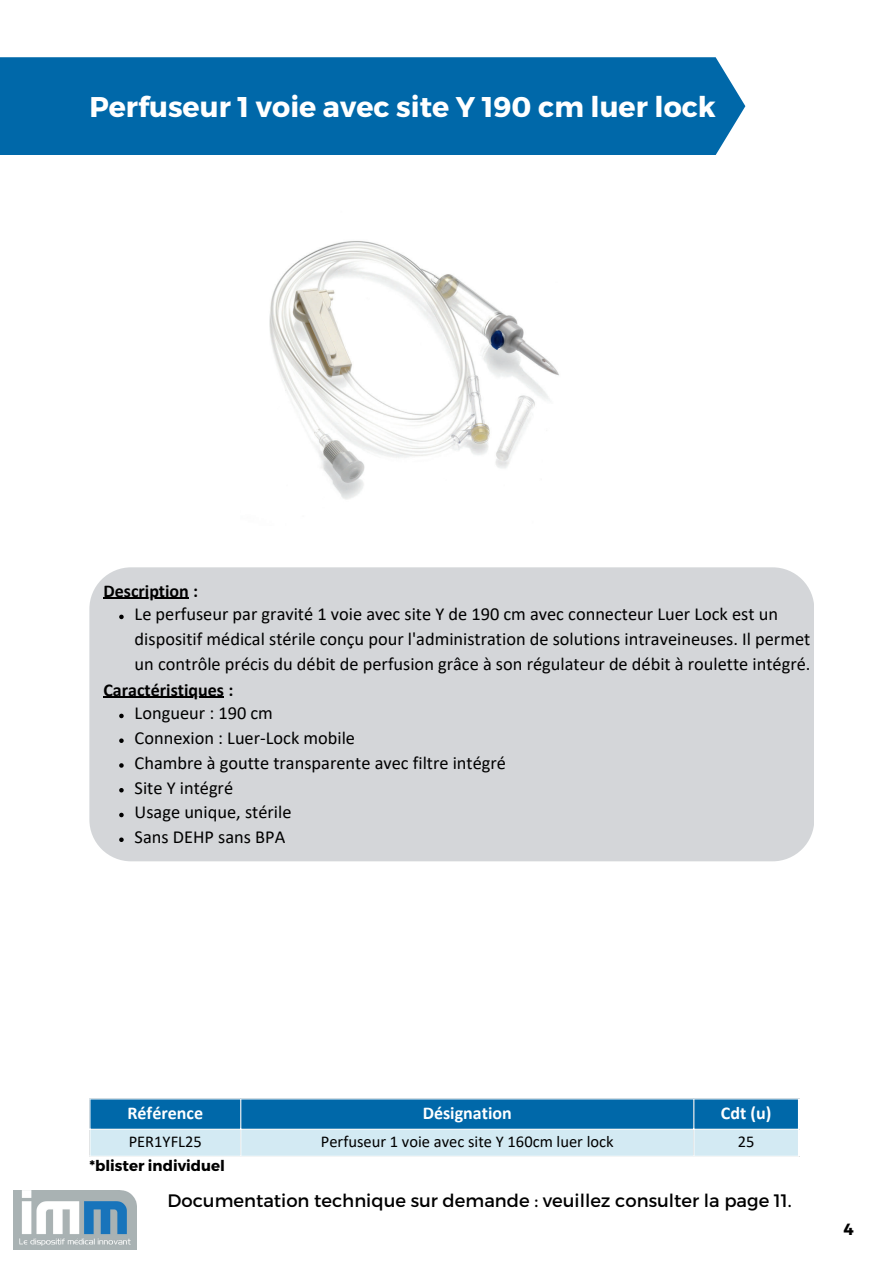
<style>
.page{position:relative;width:894px;height:1264px;background:#fff}
.page>*{position:absolute;margin:0;border:0;box-sizing:border-box;transform-origin:0 0}
.t1{font:700 28.5px "Montserrat";color:#fff}
.t2{font:18.3px/24.8px "Calibri";color:#000}
.t3{font:18px "Montserrat";color:#000}
.t4{font:700 18px "Calibri";color:#000}
.t5{font:700 18px "Calibri";color:#fff}
.t6{font:16.5px "Calibri";color:#000}
.t7{font:700 16.2px "Montserrat";color:#000}
.t8{font:700 15px "Montserrat";color:#000}
</style>
<div class="page">
<div style="left:89px;top:567px;width:725px;height:294px;background:#d4d6d9"></div>
<div style="left:0;top:57px;width:745px;height:98px;background:#0068a9"></div>
<hr style="left:103px;top:597px;width:86px;height:2px;background:#000">
<svg style="left:119px;top:614px;width:5px;height:5px"></svg>
<hr style="left:103px;top:696px;width:121px;height:2px;background:#000">
<svg style="left:119px;top:713px;width:5px;height:5px"></svg>
<svg style="left:119px;top:738px;width:5px;height:5px"></svg>
<svg style="left:119px;top:763px;width:5px;height:4px"></svg>
<svg style="left:119px;top:788px;width:5px;height:4px"></svg>
<svg style="left:119px;top:812px;width:5px;height:5px"></svg>
<svg style="left:119px;top:837px;width:5px;height:5px"></svg>
<img style="left:269px;top:241px;width:290px;height:259px">
<img style="left:13px;top:1190px;width:124px;height:59px">
<svg style="left:90px;top:1099px;width:707px;height:56px;background:#66a7cc"></svg>
<hr style="left:240px;top:1099px;width:1px;height:56px;background:#fff">
<hr style="left:693px;top:1099px;width:1px;height:56px;background:#fff">
<hr style="left:89px;top:1128px;width:709px;height:1px;background:#fff">
<p class="t1" style="left:89px;top:88px;width:627px">Perfuseur 1 voie avec site Y 190 cm luer lock</p>
<h1 class="t4" style="left:103px;top:583px;width:96px">Description :</h1>
<p class="t2" style="left:135px;top:603px;width:677px">Le perfuseur par gravité 1 voie avec site Y de 190 cm avec connecteur Luer Lock est un dispositif médical stérile conçu pour l'administration de solutions intraveineuses. Il permet un contrôle précis du débit de perfusion grâce à son régulateur de débit à roulette intégré.</p>
<h2 class="t4" style="left:103px;top:682px;width:131px">Caractéristiques :</h2>
<p class="t2" style="left:135px;top:702px;width:140px">Longueur : 190 cm</p>
<h2 class="t2" style="left:135px;top:727px;width:222px">Connexion : Luer-Lock mobile</h2>
<p class="t2" style="left:135px;top:752px;width:373px">Chambre à goutte transparente avec filtre intégré</p>
<p class="t2" style="left:135px;top:776px;width:100px">Site Y intégré</p>
<p class="t2" style="left:135px;top:801px;width:158px">Usage unique, stérile</p>
<p class="t2" style="left:135px;top:826px;width:152px">Sans DEHP sans BPA</p>
<p class="t5" style="left:127px;top:1105px;width:77px">Référence</p>
<p class="t5" style="left:422px;top:1105px;width:90px">Désignation</p>
<p class="t5" style="left:720px;top:1105px;width:52px">Cdt (u)</p>
<p class="t6" style="left:129px;top:1134px;width:75px">PER1YFL25</p>
<p class="t6" style="left:321px;top:1134px;width:294px">Perfuseur 1 voie avec site Y 160cm luer lock</p>
<p class="t6" style="left:737px;top:1134px;width:18px">25</p>
<p class="t8" style="left:89px;top:1155px;width:137px">*blister individuel</p>
<p class="t3" style="left:167px;top:1188px;width:625px">Documentation technique sur demande : veuillez consulter la page 11.</p>
<p class="t7" style="left:843px;top:1218px;width:12px">4</p>
</div>
